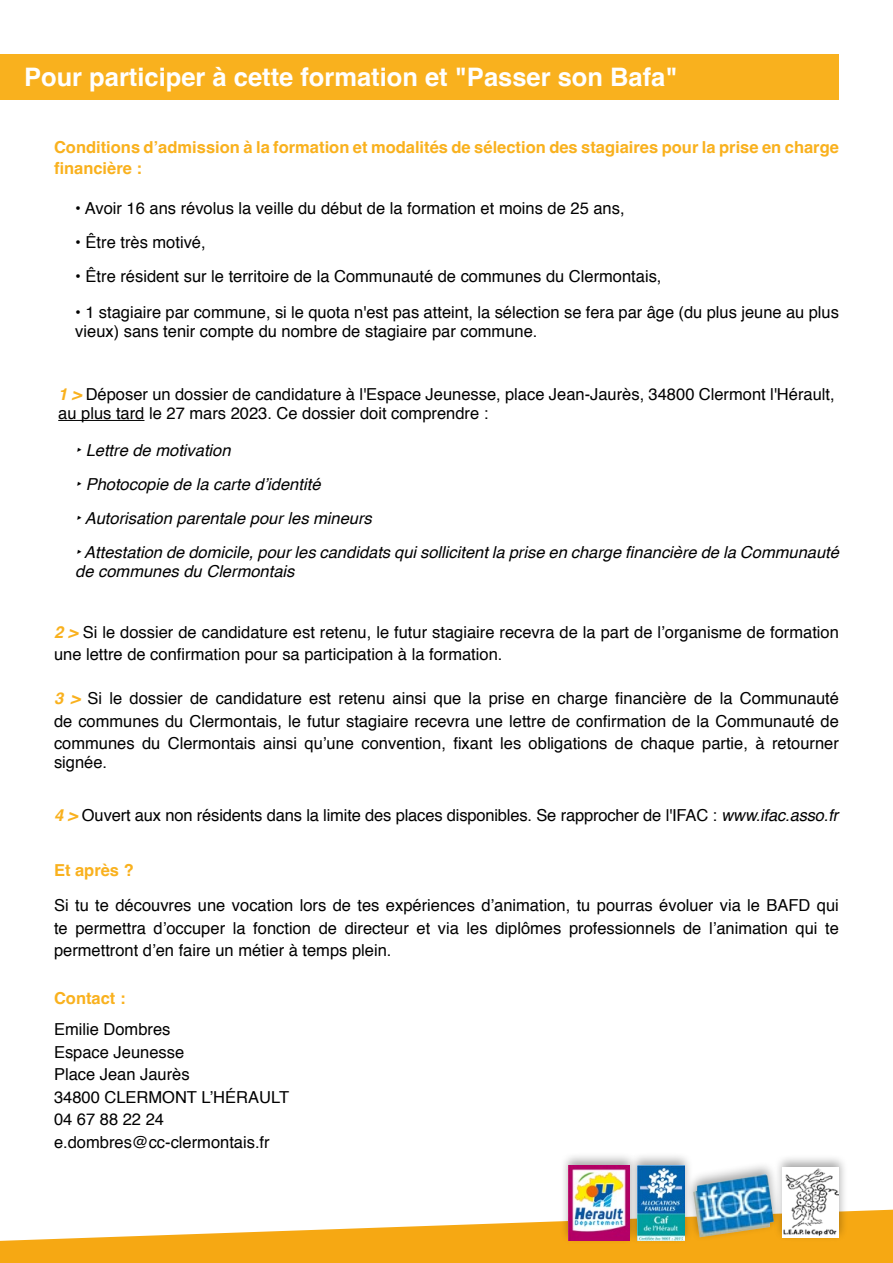
<style>
.page{position:relative;width:893px;height:1263px;background:#fff}
.page>*{position:absolute;margin:0;border:0;box-sizing:border-box;transform-origin:0 0}
.texte_courrant{font:700 25.5px "Helvetica";color:#fff}
.t1{font:16.5px/22.5px "Helvetica";color:#000}
.t2{font:italic 16.5px/18.9px "Helvetica";color:#000}
.t3{font:700 16.5px/21px "Helvetica";color:#f9b11e}
.s1{font-weight:700;font-style:italic;color:#f9b11e}
.s2{font-style:italic}
</style>
<div class="page">
<div style="left:0;top:54px;width:839px;height:45px;background:#f9b11e"></div>
<hr style="left:58px;top:420px;width:86px;height:1px;background:#000">
<svg style="left:0;top:1210px;width:893px;height:53px;fill:#f6a813"></svg>
<div style="left:684px;top:1161px;width:99px;height:81px;background:#000;opacity:.35"></div>
<img style="left:694px;top:1174px;width:79px;height:63px">
<div style="left:773px;top:1153px;width:75px;height:89px;background:#000;opacity:.35"></div>
<img style="left:783px;top:1167px;width:56px;height:70px">
<div style="left:628px;top:1152px;width:66px;height:93px;background:#000;opacity:.35"></div>
<img style="left:639px;top:1166px;width:45px;height:74px">
<div style="left:559px;top:1152px;width:80px;height:93px;background:#000;opacity:.35"></div>
<img style="left:569px;top:1166px;width:60px;height:74px">
<p class="texte_courrant" style="left:24px;top:62px;width:655px">Pour participer à cette formation et "Passer son Bafa"</p>
<p class="t3" style="left:54px;top:138px;width:786px">Conditions d’admission à la formation et modalités de sélection des stagiaires pour la prise en charge financière :</p>
<p class="t1" style="left:75px;top:197px;width:551px">• Avoir 16 ans révolus la veille du début de la formation et moins de 25 ans,</p>
<p class="t1" style="left:75px;top:231px;width:132px">• Être très motivé,</p>
<p class="t1" style="left:75px;top:265px;width:588px">• Être résident sur le territoire de la Communauté de communes du Clermontais,</p>
<p class="t1" style="left:75px;top:303px;width:765px;line-height:19px">• 1 stagiaire par commune, si le quota n'est pas atteint, la sélection se fera par âge (du plus jeune au plus vieux) sans tenir compte du nombre de stagiaire par commune.</p>
<p class="t1" style="left:58px;top:385px;width:778px;line-height:18.9px"><span class="s1">1 &gt;</span> Déposer un dossier de candidature à l'Espace Jeunesse, place Jean-Jaurès, 34800 Clermont l'Hérault, au plus tard le 27 mars 2023. Ce dossier doit comprendre :</p>
<p class="t2" style="left:75px;top:441px;width:157px">‣ Lettre de motivation</p>
<p class="t2" style="left:75px;top:475px;width:247px">‣ Photocopie de la carte d’identité</p>
<p class="t2" style="left:75px;top:509px;width:298px">‣ Autorisation parentale pour les mineurs</p>
<p class="t2" style="left:75px;top:543px;width:765px">‣ Attestation de domicile, pour les candidats qui sollicitent la prise en charge financière de la Communauté de communes du Clermontais</p>
<p class="t1" style="left:54px;top:621px;width:786px"><span class="s1">2 &gt;</span> Si le dossier de candidature est retenu, le futur stagiaire recevra de la part de l’organisme de formation une lettre de confirmation pour sa participation à la formation.</p>
<p class="t1" style="left:54px;top:688px;width:786px;text-align:justify"><span class="s1">3 &gt;</span> Si le dossier de candidature est retenu ainsi que la prise en charge financière de la Communauté de communes du Clermontais, le futur stagiaire recevra une lettre de confirmation de la Communauté de communes du Clermontais ainsi qu’une convention, fixant les obligations de chaque partie, à retourner</p>
<p class="t1" style="left:54px;top:752px;width:55px">signée.</p>
<p class="t1" style="left:54px;top:805px;width:790px"><span class="s1">4 &gt;</span> Ouvert aux non résidents dans la limite des places disponibles. Se rapprocher de l'IFAC : <span class="s2">www.ifac.asso.fr</span></p>
<p class="t3" style="left:54px;top:862px;width:81px">Et après ?</p>
<p class="t1" style="left:54px;top:895px;width:786px;text-align:justify">Si tu te découvres une vocation lors de tes expériences d’animation, tu pourras évoluer via le BAFD qui te permettra d’occuper la fonction de directeur et via les diplômes professionnels de l’animation qui te permettront d’en faire un métier à temps plein.</p>
<p class="t3" style="left:54px;top:990px;width:73px">Contact :</p>
<p class="t1" style="left:54px;top:1019px;width:118px">Emilie Dombres</p>
<p class="t1" style="left:54px;top:1041px;width:132px">Espace Jeunesse</p>
<p class="t1" style="left:54px;top:1064px;width:137px">Place Jean Jaurès</p>
<p class="t1" style="left:54px;top:1086px;width:237px">34800 CLERMONT L’HÉRAULT</p>
<p class="t1" style="left:54px;top:1109px;width:112px">04 67 88 22 24</p>
<p class="t1" style="left:54px;top:1131px;width:217px">e.dombres@cc-clermontais.fr</p>
</div>
